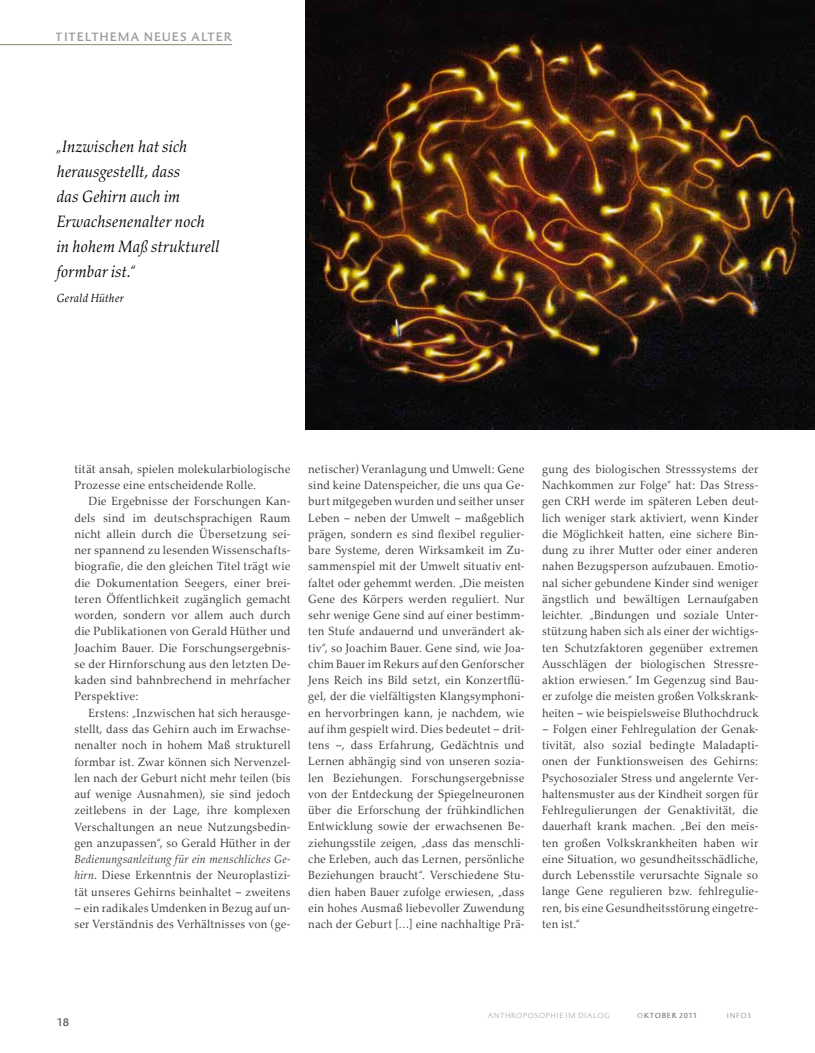
<style>
.page{position:relative;width:815px;height:1053px;background:#fff}
.page>*{position:absolute;margin:0;border:0;box-sizing:border-box;transform-origin:0 0}
.t1{font:italic 16.62px/25px "Palatino Nova";letter-spacing:.005em;color:#000;scale:.93 1}
.t2{font:500 12.5px "Palatino Sans Com";letter-spacing:.07em;color:#9c9d9d}
.t3{font:11.88px/16.2px "Palatino Nova";letter-spacing:.01em;color:#3b3b3a;text-align:justify;scale:.93 1}
.t4{font:11.88px/16.2px "Palatino Nova";letter-spacing:.01em;color:#3b3b3a;scale:.95 1}
.t5{font:italic 11.88px "Palatino Nova";letter-spacing:.015em;color:#000;scale:.93 1}
.t6{font:500 11.25px "Palatino Sans Com";color:#636362}
.t7{font:300 7.5px "Palatino Sans Com";letter-spacing:.085em;color:#9c9d9d}
.t8{font:7.5px "Palatino Sans Com";letter-spacing:.09em;color:#636362}
.t9{font:7.5px "Palatino Sans Com";letter-spacing:.1em;color:#9c9d9d}
.s1{font-style:italic}
.s2{color:#9c9d9d}
</style>
<div class="page">
<hr style="left:0;top:44px;width:232px;height:1px;background:#9c9a88">
<img style="left:306px;top:0;width:509px;height:429px">
<p class="t2" style="left:56px;top:29px;width:177px">TITELTHEMA NEUES ALTER</p>
<h1 class="t1" style="left:57px;top:134px;width:177px">„Inzwischen hat sich herausgestellt, dass<br>das Gehirn auch im<br>Erwachsenenalter noch in hohem Maß strukturell formbar ist.“</h1>
<p class="t5" style="left:57px;top:291px;width:74px">Gerald Hüther</p>
<p class="t4" style="left:74px;top:461px;width:229px">tität ansah, spielen molekularbiologische<br>Prozesse eine entscheidende Rolle.</p>
<p class="t4" style="left:74px;top:493px;width:229px;text-align:justify;text-indent:14px">Die Ergebnisse der Forschungen Kan&shy;dels sind im deutschsprachigen Raum nicht allein durch die Übersetzung sei&shy;ner spannend zu lesenden Wissenschafts&shy;biografie, die den gleichen Titel trägt wie die Dokumentation Seegers, einer brei&shy;teren Öffentlichkeit zugänglich gemacht worden, sondern vor allem auch durch die Publikationen von Gerald Hüther und Joachim Bauer. Die Forschungsergebnis&shy;se der Hirnforschung aus den letzten De&shy;kaden sind bahnbrechend in mehrfacher Perspektive:</p>
<p class="t3" style="left:74px;top:705px;width:234px;text-indent:14px">Erstens: „Inzwischen hat sich herausge&shy;stellt, dass das Gehirn auch im Erwachse&shy;nenalter noch in hohem Maß strukturell formbar ist. Zwar können sich Nervenzel&shy;len nach der Geburt nicht mehr teilen (bis auf wenige Ausnahmen), sie sind jedoch zeitlebens in der Lage, ihre komplexen Verschaltungen an neue Nutzungsbedin&shy;gen anzupassen“, so Gerald Hüther in der</p>
<p class="t3" style="left:74px;top:851px;width:234px"><span class="s1">Bedienungsanleitung für ein menschliches Ge&shy;hirn.</span> Diese Erkenntnis der Neuroplastizi&shy;tät unseres Gehirns beinhaltet – zweitens</p>
<p class="t3" style="left:74px;top:899px;width:234px">– ein radikales Umdenken in Bezug auf un&shy;ser Verständnis des Verhältnisses von (ge-</p>
<p class="t3" style="left:308px;top:461px;width:234px">netischer) Veranlagung und Umwelt: Gene sind keine Datenspeicher, die uns qua Ge&shy;burt mitgegeben wurden und seither unser Leben – neben der Umwelt – maßgeblich prägen, sondern es sind flexibel regulier&shy;bare Systeme, deren Wirksamkeit im Zu&shy;sammenspiel mit der Umwelt situativ ent&shy;faltet oder gehemmt werden. „Die meisten Gene des Körpers werden reguliert. Nur sehr wenige Gene sind auf einer bestimm&shy;ten Stufe andauernd und unverändert ak&shy;tiv“, so Joachim Bauer. Gene sind, wie Joa&shy;chim Bauer im Rekurs auf den Genforscher Jens Reich ins Bild setzt, ein Konzertflü&shy;gel, der die vielfältigsten Klangsymphoni&shy;en hervorbringen kann, je nachdem, wie auf ihm gespielt wird. Dies bedeutet – drit&shy;tens –, dass Erfahrung, Gedächtnis und Lernen abhängig sind von unseren sozia&shy;len Beziehungen. Forschungsergebnisse von der Entdeckung der Spiegelneuronen über die Erforschung der frühkindlichen Entwicklung sowie der erwachsenen Be&shy;ziehungsstile zeigen, „dass das menschli&shy;che Erleben, auch das Lernen, persönliche Beziehungen braucht“. Verschiedene Stu&shy;dien haben Bauer zufolge erwiesen, „dass ein hohes Ausmaß liebevoller Zuwendung nach der Geburt […] eine nachhaltige Prä-</p>
<p class="t3" style="left:542px;top:461px;width:234px">gung des biologischen Stresssystems der Nachkommen zur Folge“ hat: Das Stress&shy;gen CRH werde im späteren Leben deut&shy;lich weniger stark aktiviert, wenn Kinder die Möglichkeit hatten, eine sichere Bin&shy;dung zu ihrer Mutter oder einer anderen nahen Bezugsperson aufzubauen. Emotio&shy;nal sicher gebundene Kinder sind weniger ängstlich und bewältigen Lernaufgaben leichter. „Bindungen und soziale Unter&shy;stützung haben sich als einer der wichtigs&shy;ten Schutzfaktoren gegenüber extremen Ausschlägen der biologischen Stressre&shy;aktion erwiesen.“ Im Gegenzug sind Bau&shy;er zufolge die meisten großen Volkskrank&shy;heiten – wie beispielsweise Bluthochdruck</p>
<p class="t3" style="left:542px;top:721px;width:234px">– Folgen einer Fehlregulation der Genak&shy;tivität, also sozial bedingte Maladapti&shy;onen der Funktionsweisen des Gehirns:<br>Psychosozialer Stress und angelernte Ver&shy;haltensmuster aus der Kindheit sorgen für Fehlregulierungen der Genaktivität, die dauerhaft krank machen. „Bei den meis&shy;ten großen Volkskrankheiten haben wir eine Situation, wo gesundheitsschädliche, durch Lebensstile verursachte Signale so lange Gene regulieren bzw. fehlregulie&shy;ren, bis eine Gesundheitsstörung eingetre&shy;ten ist.“</p>
<p class="t6" style="left:57px;top:1014px;width:14px">18</p>
<p class="t7" style="left:488px;top:1011px;width:124px">ANTHROPOSOPHIE IM DIALOG</p>
<p class="t8" style="left:637px;top:1011px;width:62px"><span class="s2">O</span>KTO BER 2011</p>
<p class="t9" style="left:727px;top:1011px;width:26px">INFO3</p>
</div>
